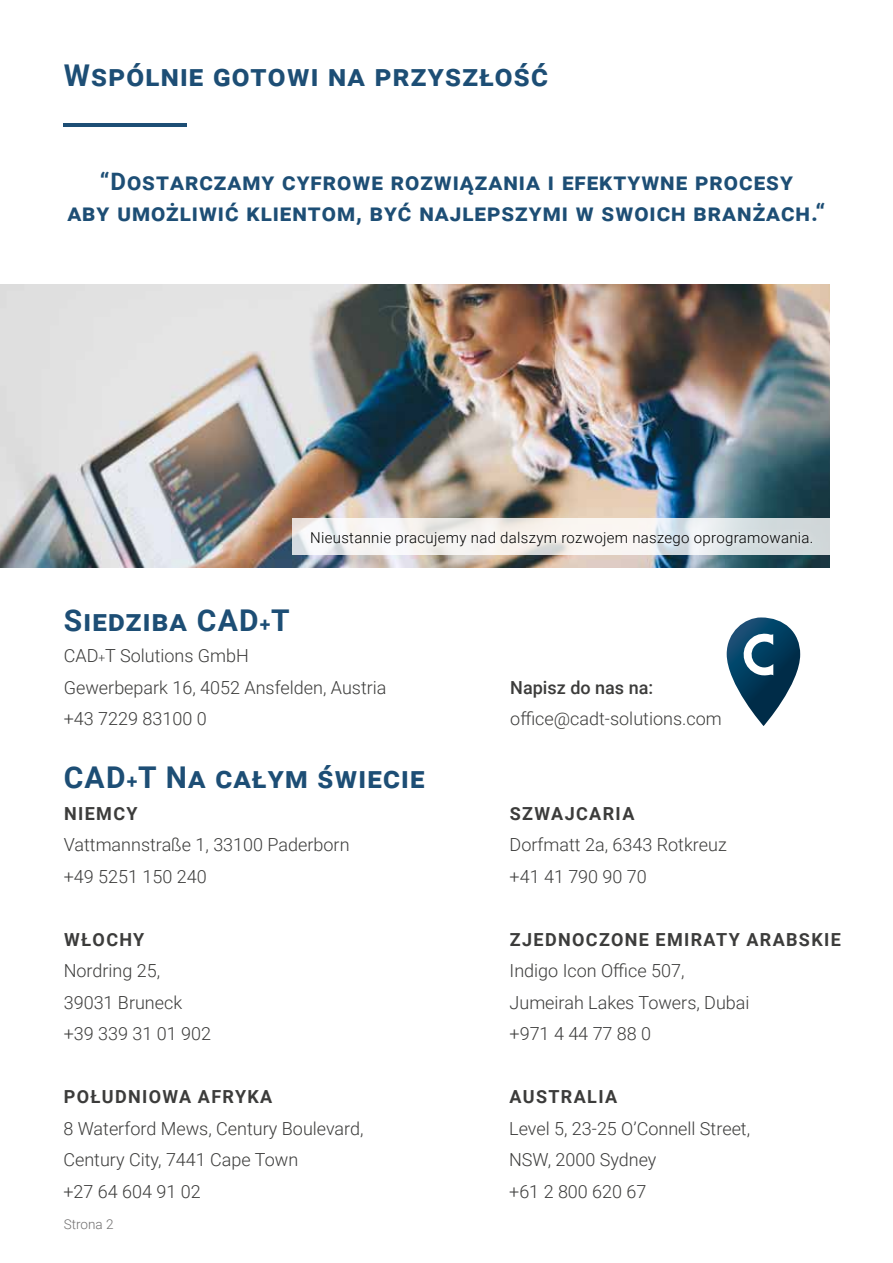
<style>
.page{position:relative;width:893px;height:1263px;background:#fff}
.page>*{position:absolute;margin:0;border:0;box-sizing:border-box;transform-origin:0 0}
.t1{font:700 30px "Roboto";letter-spacing:.04em;color:#1d4e75}
.t2{font:700 24px/31.5px "Roboto";letter-spacing:.04em;color:#1d4e75;text-align:center}
.t3{font:300 18px/31.5px "Roboto";color:#3c3c3b}
.t4{font:700 18px "Roboto";letter-spacing:.075em;color:#3c3c3b}
.t5{font:500 18px "Roboto";color:#3c3c3b}
.t6{font:300 15px "Roboto";letter-spacing:.02em;color:#000}
.t7{font:300 13.5px "Roboto";color:#706f6f}
.s1{font-size:19.5px}
.s2{font-size:12px}
</style>
<div class="page">
<hr style="left:64px;top:124px;width:123px;height:3px;background:#1d4e75">
<img style="left:0;top:284px;width:829px;height:284px">
<svg style="left:293px;top:518px;width:536px;height:36px"></svg>
<div style="left:302px;top:524px;width:518px;height:31px;background:#fff;opacity:.75"></div>
<svg style="left:727px;top:617px;width:73px;height:109px"></svg>
<h1 class="t1" style="left:64px;top:55px;width:486px">Wspólnie gotowi na przyszłość</h1>
<h2 class="t2" style="left:67px;top:165px;width:759px">“Dostarczamy cyfrowe rozwiązania i efektywne procesy<br>aby umożliwić klientom, być najlepszymi w swoich branżach.“</h2>
<p class="t6" style="left:310px;top:527px;width:505px">Nieustannie pracujemy nad dalszym rozwojem naszego oprogramowania.</p>
<h1 class="t1" style="left:64px;top:599px;width:228px">Siedziba CAD<span class="s1">+</span>T</h1>
<p class="t3" style="left:64px;top:639px;width:324px">CAD<span class="s2">+</span>T Solutions GmbH<br>Gewerbepark 16, 4052 Ansfelden, Austria +43 7229 83100 0</p>
<h1 class="t1" style="left:64px;top:757px;width:362px">CAD<span class="s1">+</span>T Na całym świecie</h1>
<p class="t4" style="left:64px;top:801px;width:75px">NIEMCY</p>
<p class="t3" style="left:64px;top:828px;width:287px">Vattmannstraße 1, 33100 Paderborn +49 5251 150 240</p>
<p class="t4" style="left:64px;top:927px;width:82px">WŁOCHY</p>
<p class="t3" style="left:64px;top:954px;width:149px">Nordring 25,<br>39031 Bruneck +39 339 31 01 902</p>
<p class="t4" style="left:64px;top:1084px;width:210px">POŁUDNIOWA AFRYKA</p>
<p class="t3" style="left:63px;top:1112px;width:302px">8 Waterford Mews, Century Boulevard,<br>Century City, 7441 Cape Town<br>+27 64 604 91 02</p>
<p class="t7" style="left:64px;top:1215px;width:51px">Strona 2</p>
<p class="t5" style="left:510px;top:675px;width:144px">Napisz do nas na:</p>
<p class="t3" style="left:510px;top:702px;width:213px">office@cadt-solutions.com</p>
<p class="t4" style="left:510px;top:801px;width:126px">SZWAJCARIA</p>
<p class="t3" style="left:510px;top:828px;width:219px">Dorfmatt 2a, 6343 Rotkreuz +41 41 790 90 70</p>
<p class="t4" style="left:510px;top:927px;width:333px">ZJEDNOCZONE EMIRATY ARABSKIE</p>
<p class="t3" style="left:510px;top:954px;width:242px">Indigo Icon Office 507,<br>Jumeirah Lakes Towers, Dubai +971 4 44 77 88 0</p>
<p class="t4" style="left:509px;top:1084px;width:109px">AUSTRALIA</p>
<p class="t3" style="left:509px;top:1112px;width:242px">Level 5, 23-25 O’Connell Street,<br>NSW, 2000 Sydney<br>+61 2 800 620 67</p>
</div>
